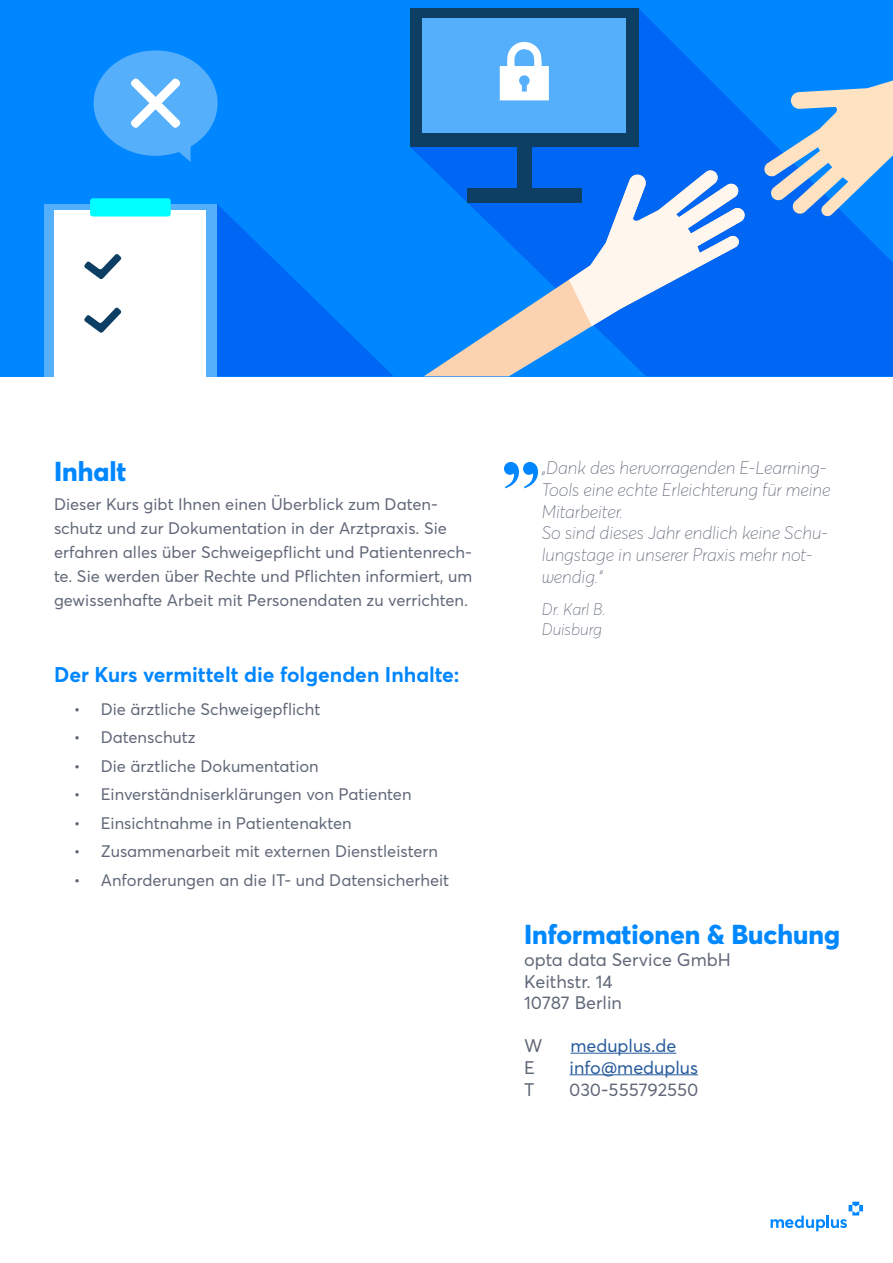
<style>
.page{position:relative;width:893px;height:1263px;background:#fff}
.page>*{position:absolute;margin:0;border:0;box-sizing:border-box;transform-origin:0 0}
.t1{font:700 81px "Times New Roman";color:#0087ff}
.t2{font:800 27px "Averta";color:#08f}
.t3{font:800 27px "Averta";color:#0087ff}
.t4{font:700 21px "Averta";color:#0087ff}
.t5{font:italic 100 18px/21.6px "Averta";color:#606878}
.t6{font:18px/21.6px "Averta";color:#606878}
.t7{font:18px "Averta";color:#275b9b}
.t8{font:16.5px/24px "Averta";color:#606878}
.t9{font:italic 100 16.5px/19.8px "Averta";color:#606878}
</style>
<div class="page">
<div style="left:0;top:0;width:893px;height:376px;background:#0087ff"></div>
<svg style="left:410px;top:9px;width:483px;height:367px;fill:#0067f5"></svg>
<div style="left:410px;top:8px;width:229px;height:139px;background:#0c3f63"></div>
<div style="left:423px;top:18px;width:203px;height:114px;background:#55affa"></div>
<div style="left:517px;top:145px;width:14px;height:45px;background:#0c3f63"></div>
<svg style="left:500px;top:42px;width:49px;height:58px"></svg>
<svg style="left:763px;top:27px;width:130px;height:190px"></svg>
<svg style="left:424px;top:169px;width:322px;height:207px"></svg>
<svg style="left:569px;top:170px;width:176px;height:156px;background:#76a8ef"></svg>
<svg style="left:217px;top:204px;width:176px;height:172px;fill:#006df7"></svg>
<div style="left:44px;top:204px;width:173px;height:172px;background:#55affa"></div>
<div style="left:55px;top:210px;width:151px;height:166px;background:#fff"></div>
<div style="left:90px;top:198px;width:81px;height:18px;background:#0ff;border-radius:3px"></div>
<svg style="left:84px;top:254px;width:37px;height:25px"></svg>
<svg style="left:84px;top:307px;width:37px;height:26px"></svg>
<div style="left:94px;top:50px;width:124px;height:106px;background:#55affa;border-radius:50%"></div>
<svg style="left:130px;top:78px;width:61px;height:84px"></svg>
<hr style="left:570px;top:1053px;width:106px;height:1px;background:#275b9b">
<hr style="left:570px;top:1074px;width:128px;height:1px;background:#275b9b">
<svg style="left:771px;top:1202px;width:92px;height:29px"></svg>
<h2 class="t3" style="left:54px;top:455px;width:74px">Inhalt</h2>
<p class="t8" style="left:54px;top:492px;width:420px">Dieser Kurs gibt Ihnen einen Überblick zum Daten&shy;schutz und zur Dokumentation in der Arztpraxis. Sie erfahren alles über Schweigepflicht und Patientenrech&shy;te. Sie werden über Rechte und Pflichten informiert, um gewissenhafte Arbeit mit Personendaten zu verrichten.</p>
<p class="t4" style="left:54px;top:661px;width:407px">Der Kurs vermittelt die folgenden Inhalte:</p>
<p class="t8" style="left:74px;top:697px;width:248px">• Die ärztliche Schweigepflicht</p>
<p class="t8" style="left:74px;top:725px;width:124px">• Datenschutz</p>
<p class="t8" style="left:74px;top:754px;width:247px">• Die ärztliche Dokumentation</p>
<p class="t8" style="left:74px;top:782px;width:339px">• Einverständniserklärungen von Patienten</p>
<p class="t8" style="left:74px;top:811px;width:280px">• Einsichtnahme in Patientenakten</p>
<p class="t8" style="left:74px;top:839px;width:366px">• Zusammenarbeit mit externen Dienstleistern</p>
<p class="t8" style="left:74px;top:868px;width:377px">• Anforderungen an die IT- und Datensicherheit</p>
<p class="t5" style="left:542px;top:458px;width:290px">„Dank des hervorragenden E-Learning-<br>Tools eine echte Erleichterung für meine<br>Mitarbeiter.<br>So sind dieses Jahr endlich keine Schu&shy;lungstage in unserer Praxis mehr not&shy;wendig.“</p>
<p class="t9" style="left:542px;top:600px;width:65px">Dr. Karl B.<br>Duisburg</p>
<h1 class="t1" style="left:501px;top:389px;width:42px">„</h1>
<h2 class="t2" style="left:524px;top:917px;width:317px">Informationen &amp; Buchung</h2>
<p class="t6" style="left:524px;top:949px;width:208px">opta data Service GmbH<br>Keithstr. 14<br>10787 Berlin</p>
<p class="t6" style="left:524px;top:1035px;width:20px">W</p>
<p class="t7" style="left:570px;top:1035px;width:107px">meduplus.de</p>
<p class="t6" style="left:524px;top:1057px;width:12px">E</p>
<p class="t7" style="left:570px;top:1056px;width:130px">info@meduplus</p>
<p class="t6" style="left:524px;top:1078px;width:12px">T</p>
<p class="t6" style="left:569px;top:1078px;width:131px">030-555792550</p>
</div>
